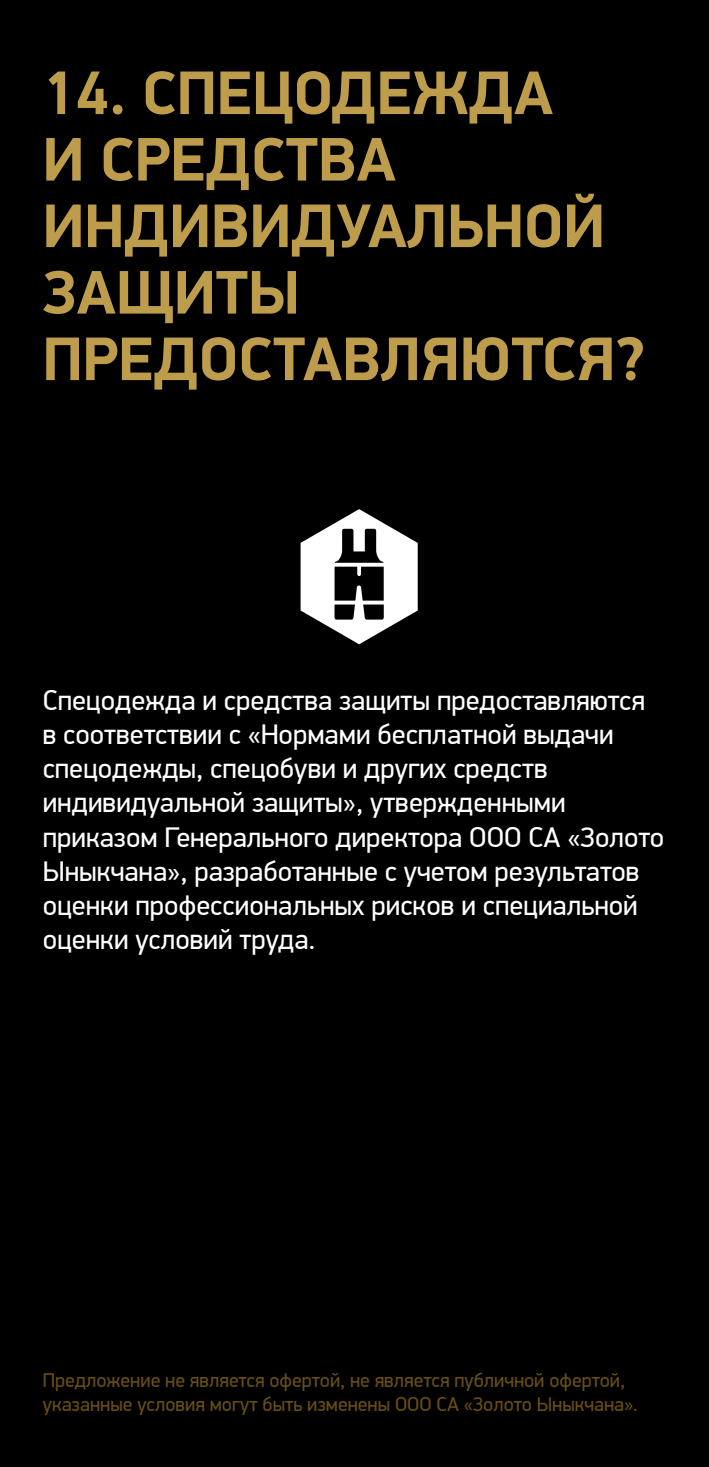
<style>
.page{position:relative;width:709px;height:1467px;background:#000}
.page>*{position:absolute;margin:0;border:0;box-sizing:border-box;transform-origin:0 0}
.t1{font:700 61.75px/66.5px "PF Din Display Pro";color:#bd9d4b}
.t2{font:28.5px/34.2px "PF Din Display Pro";color:#fff}
.t3{font:20px/24px "PF Din Display Pro";color:#684e14}
</style>
<div class="page">
<svg style="left:300px;top:509px;width:118px;height:135px"></svg>
<h1 class="t1" style="left:43px;top:61px;width:604px">14. СПЕЦОДЕЖДА<br>И СРЕДСТВА<br>ИНДИВИДУАЛЬНОЙ<br>ЗАЩИТЫ<br>ПРЕДОСТАВЛЯЮТСЯ?</h1>
<p class="t2" style="left:43px;top:683px;width:623px">Спецодежда и средства защиты предоставляются в соответствии с «Нормами бесплатной выдачи спецодежды, спецобуви и других средств индивидуальной защиты», утвержденными приказом Генерального директора ООО СА «Золото Ыныкчана», разработанные с учетом результатов оценки профессиональных рисков и специальной оценки условий труда.</p>
<p class="t3" style="left:43px;top:1368px;width:596px">Предложение не является офертой, не является публичной офертой, указанные условия могут быть изменены ООО СА «Золото Ыныкчана».</p>
</div>
